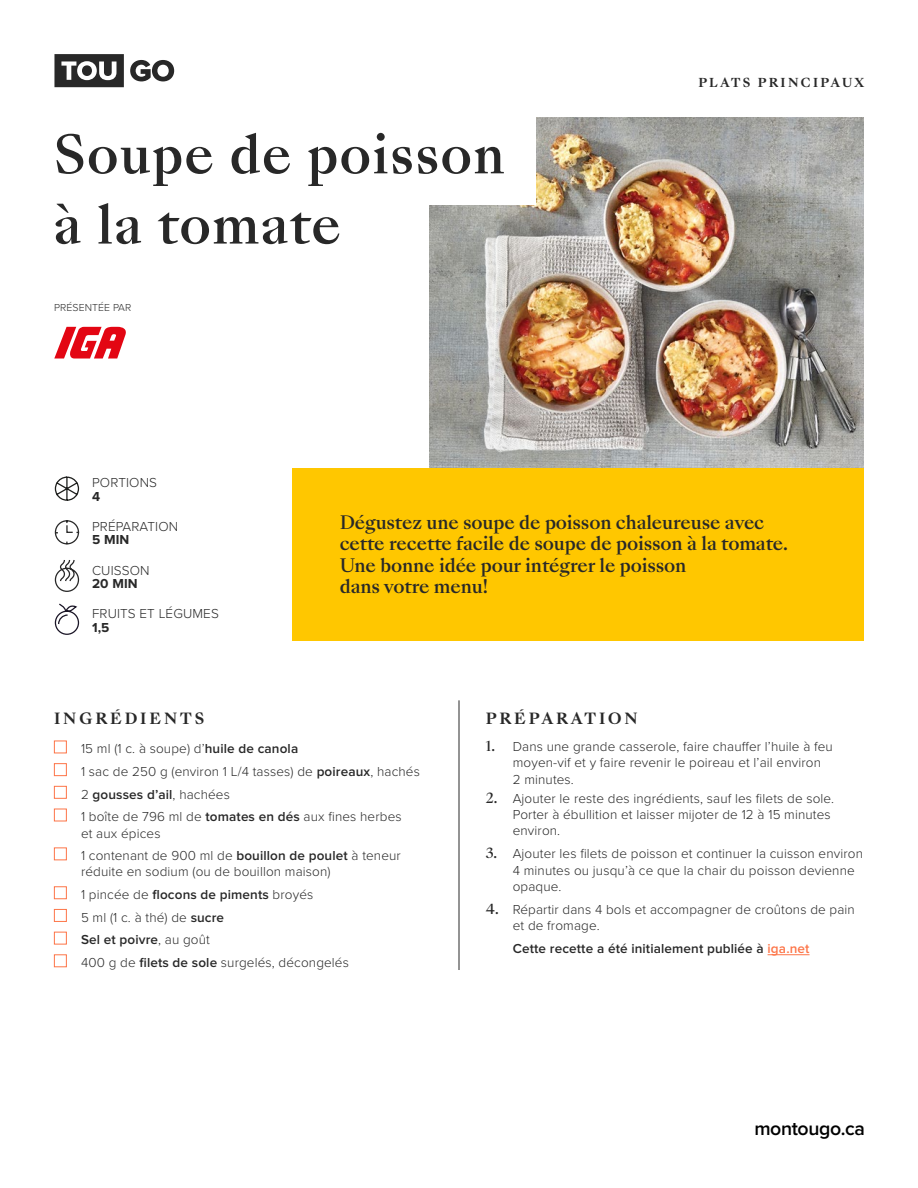
<style>
.page{position:relative;width:918px;height:1188px;background:#fff}
.page>*{position:absolute;margin:0;border:0;box-sizing:border-box;transform-origin:0 0}
.t1{font:500 51px/70.2px "Sang Bleu Kingdom";letter-spacing:.02em;color:#282828}
.t2{font:600 19.5px "Proxima Nova";letter-spacing:-.02em;color:#000}
.t3{font:500 18px/21.6px "Sang Bleu Kingdom";letter-spacing:-.01em;color:#282828}
.t4{font:700 15px "Sang Bleu Kingdom";letter-spacing:.2em;color:#282828}
.t5{font:300 13.5px/22.6px "Proxima Nova";letter-spacing:.01em;color:#282828}
.t6{font:600 13.5px "Proxima Nova";letter-spacing:.01em;color:#282828}
.t7{font:700 13.5px "Proxima Nova";letter-spacing:.01em;color:#282828}
.t8{font:700 12px "Sang Bleu Kingdom";letter-spacing:.2em;color:#282828}
.t9{font:300 10.5px "Proxima Nova";letter-spacing:.01em;color:#282828}
.s1{font-weight:600}
.s2{font-family:"Sang Bleu Kingdom";font-weight:500}
.s3{color:#fd7548}
</style>
<div class="page">
<img style="left:429px;top:117px;width:435px;height:351px">
<div style="left:54px;top:54px;width:70px;height:33px;background:#282828"></div>
<svg style="left:130px;top:60px;width:44px;height:21px"></svg>
<svg style="left:61px;top:61px;width:56px;height:19px"></svg>
<div style="left:54px;top:115px;width:481px;height:90px;background:#fff"></div>
<div style="left:292px;top:468px;width:572px;height:173px;background:#ffc700"></div>
<div style="left:54px;top:741px;width:13px;height:12px;border:1px solid #fd7548"></div>
<div style="left:54px;top:763px;width:13px;height:13px;border:1px solid #fd7548"></div>
<div style="left:54px;top:786px;width:13px;height:13px;border:1px solid #fd7548"></div>
<div style="left:54px;top:809px;width:13px;height:12px;border:1px solid #fd7548"></div>
<div style="left:54px;top:848px;width:13px;height:12px;border:1px solid #fd7548"></div>
<div style="left:54px;top:886px;width:13px;height:13px;border:1px solid #fd7548"></div>
<div style="left:54px;top:909px;width:13px;height:13px;border:1px solid #fd7548"></div>
<div style="left:54px;top:932px;width:13px;height:12px;border:1px solid #fd7548"></div>
<div style="left:54px;top:954px;width:13px;height:13px;border:1px solid #fd7548"></div>
<hr style="left:768px;top:954px;width:42px;height:1px;background:#fd7548">
<hr style="left:459px;top:700px;width:1px;height:270px;background:#282828">
<svg style="left:54px;top:327px;width:72px;height:32px"></svg>
<svg style="left:55px;top:477px;width:24px;height:24px"></svg>
<svg style="left:55px;top:520px;width:24px;height:24px"></svg>
<svg style="left:55px;top:560px;width:24px;height:32px"></svg>
<svg style="left:55px;top:604px;width:24px;height:31px"></svg>
<h1 class="t1" style="left:54px;top:121px;width:453px">Soupe de poisson à la tomate</h1>
<p class="t9" style="left:54px;top:299px;width:79px">PRÉSENTÉE PAR</p>
<p class="t8" style="left:698px;top:74px;width:167px">PLATS PRINCIPAUX</p>
<p class="t5" style="left:92px;top:471px;width:67px">PORTIONS</p>
<p class="t7" style="left:92px;top:489px;width:10px">4</p>
<p class="t5" style="left:92px;top:514px;width:88px">PRÉPARATION</p>
<p class="t7" style="left:92px;top:532px;width:39px">5 MIN</p>
<p class="t5" style="left:92px;top:558px;width:59px">CUISSON</p>
<p class="t7" style="left:92px;top:576px;width:47px">20 MIN</p>
<p class="t5" style="left:92px;top:602px;width:128px">FRUITS ET LÉGUMES</p>
<p class="t7" style="left:92px;top:620px;width:19px">1,5</p>
<h3 class="t3" style="left:340px;top:512px;width:450px">Dégustez une soupe de poisson chaleureuse avec cette recette facile de soupe de poisson à la tomate.<br>Une bonne idée pour intégrer le poisson<br>dans votre menu!</h3>
<p class="t4" style="left:54px;top:708px;width:152px">INGRÉDIENTS</p>
<p class="t4" style="left:486px;top:708px;width:153px">PRÉPARATION</p>
<p class="t5" style="left:81px;top:737px;width:340px">15 ml (1 c. à soupe) d’<span class="s1">huile de canola<br></span>1 sac de 250 g (environ 1 L/4 tasses) de <span class="s1">poireaux</span>, hachés 2 <span class="s1">gousses d’ail</span>, hachées<br>1 boîte de 796 ml de <span class="s1">tomates en dés</span> aux fines herbes</p>
<p class="t5" style="left:81px;top:821px;width:321px">et aux épices<br>1 contenant de 900 ml de <span class="s1">bouillon de poulet</span> à teneur</p>
<p class="t5" style="left:81px;top:860px;width:269px">réduite en sodium (ou de bouillon maison)<br>1 pincée de <span class="s1">flocons de piments</span> broyés<br>5 ml (1 c. à thé) de <span class="s1">sucre<br>Sel et poivre</span>, au goût<br>400 g de <span class="s1">filets de sole</span> surgelés, décongelés</p>
<p class="t5" style="left:513px;top:738px;width:322px;line-height:16.2px;text-indent:-27px"><span class="s2">1.</span> Dans une grande casserole, faire chauffer l’huile à feu moyen-vif et y faire revenir le poireau et l’ail environ<br>2 minutes.</p>
<p class="t5" style="left:513px;top:790px;width:323px;line-height:16.2px;text-indent:-27px"><span class="s2">2.</span> Ajouter le reste des ingrédients, sauf les filets de sole.<br>Porter à ébullition et laisser mijoter de 12 à 15 minutes environ.</p>
<p class="t5" style="left:513px;top:845px;width:352px;line-height:16.2px;text-indent:-27px"><span class="s2">3.</span> Ajouter les filets de poisson et continuer la cuisson environ<br>4 minutes ou jusqu’à ce que la chair du poisson devienne opaque.</p>
<p class="t5" style="left:513px;top:900px;width:344px;line-height:16.2px;text-indent:-27px"><span class="s2">4.</span> Répartir dans 4 bols et accompagner de croûtons de pain et de fromage.</p>
<p class="t6" style="left:513px;top:941px;width:298px">Cette recette a été initialement publiée à <span class="s3">iga.net</span></p>
<h2 class="t2" style="left:754px;top:1117px;width:112px">montougo.ca</h2>
</div>
